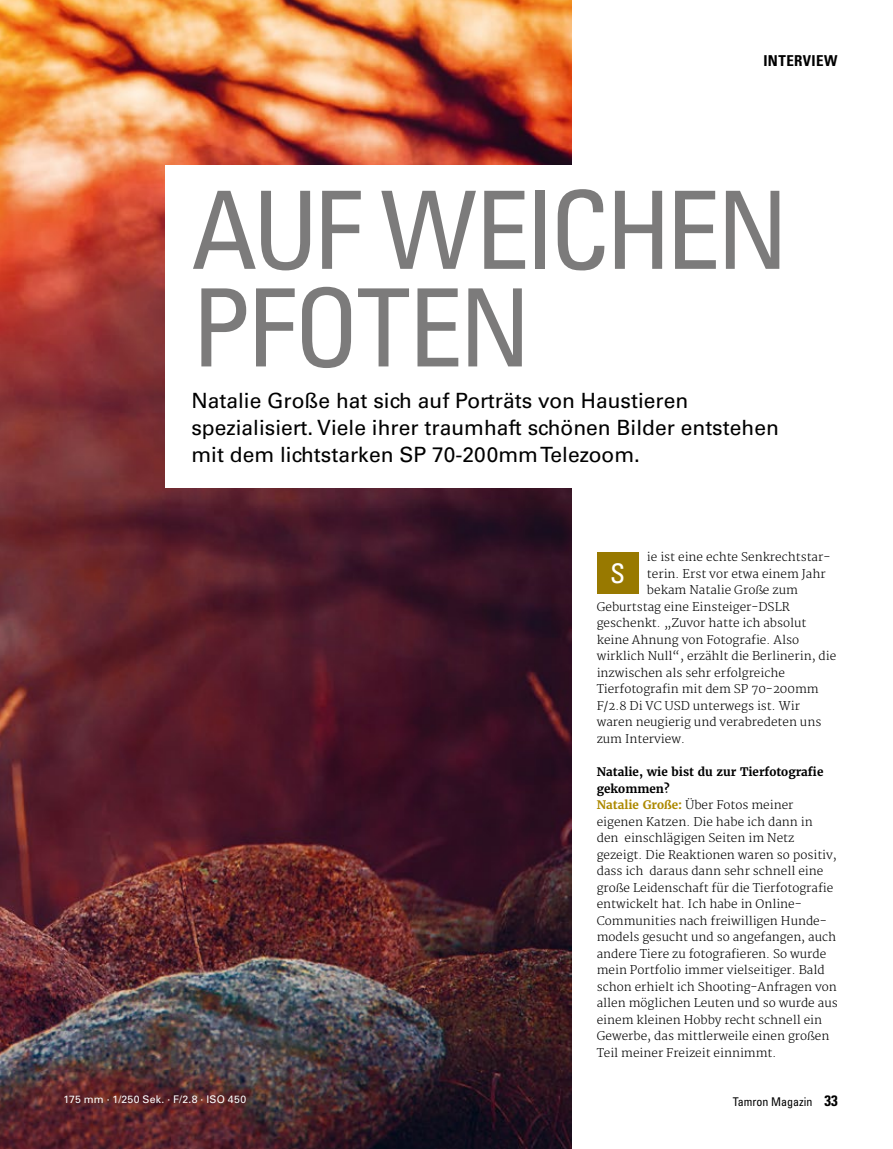
<style>
.page{position:relative;width:893px;height:1149px;background:#fff}
.page>*{position:absolute;margin:0;border:0;box-sizing:border-box;transform-origin:0 0}
.t1{font:condensed 108px/97.5px "Univers LT Std";letter-spacing:-.035em;color:#7c7b7b}
.t2{font:condensed 27px "Univers LT Std";color:#fff}
.t3{font:21px/27px "Univers LT Std";color:#000}
.t4{font:700 condensed 15px "Univers LT Std";color:#000}
.t5{font:condensed 12px "Univers LT Std";color:#000}
.t6{font:300 11.7px/16.5px "Merriweather";color:#000}
.t7{font:10.5px "Univers LT Std";letter-spacing:.025em;color:#fff}
.s1{font-weight:700}
.s2{font-weight:700;color:#ad8900}
.s3{font-weight:700;font-size:15px}
</style>
<div class="page">
<img style="left:0;top:0;width:571px;height:1148px">
<div style="left:166px;top:165px;width:727px;height:323px;background:#fff"></div>
<div style="left:597px;top:552px;width:41px;height:42px;background:#987900"></div>
<div style="left:57px;top:1085px;width:197px;height:26px;background:#000;opacity:.5"></div>
<p class="t4" style="left:764px;top:52px;width:14px">INTERVIEW</p>
<h1 class="t1" style="left:191px;top:180px;width:599px">AUF WEICHEN<br>PFOTEN</h1>
<h3 class="t3" style="left:191px;top:387px;width:589px">Natalie Große hat sich auf Porträts von Haustieren spezialisiert. Viele ihrer traumhaft schönen Bilder entstehen mit dem lichtstarken SP 70-200mm Telezoom.</h3>
<p class="t7" style="left:64px;top:1092px;width:184px">175 mm · 1/250 Sek. · F/2.8 · ISO 450</p>
<p class="t6" style="left:647px;top:549px;width:185px">ie ist eine echte Senkrechtstar-</p>
<p class="t6" style="left:647px;top:565px;width:180px">terin. Erst vor etwa einem Jahr</p>
<p class="t6" style="left:647px;top:582px;width:152px">bekam Natalie Große zum</p>
<p class="t6" style="left:597px;top:598px;width:195px">Geburtstag eine Einsteiger-DSLR</p>
<p class="t6" style="left:597px;top:615px;width:211px">geschenkt. „Zuvor hatte ich absolut</p>
<p class="t6" style="left:597px;top:631px;width:204px">keine Ahnung von Fotografie. Also</p>
<p class="t6" style="left:597px;top:648px;width:241px">wirklich Null“, erzählt die Berlinerin, die</p>
<p class="t6" style="left:597px;top:664px;width:190px">inzwischen als sehr erfolgreiche</p>
<p class="t6" style="left:597px;top:681px;width:224px">Tierfotografin mit dem SP 70-200mm</p>
<p class="t6" style="left:597px;top:697px;width:205px">F/2.8 Di VC USD unterwegs ist. Wir</p>
<p class="t6" style="left:597px;top:714px;width:226px">waren neugierig und verabredeten uns</p>
<p class="t6" style="left:597px;top:730px;width:90px">zum Interview.</p>
<p class="t6" style="left:597px;top:763px;width:242px"><span class="s1">Natalie, wie bist du zur Tierfotografie gekommen?<br></span><span class="s2">Natalie Große:</span> Über Fotos meiner eigenen Katzen. Die habe ich dann in<br>den einschlägigen Seiten im Netz gezeigt. Die Reaktionen waren so positiv, dass ich daraus dann sehr schnell eine große Leidenschaft für die Tierfotografie entwickelt hat. Ich habe in Online-Communities nach freiwilligen Hunde&shy;models gesucht und so angefangen, auch andere Tiere zu fotografieren. So wurde mein Portfolio immer vielseitiger. Bald schon erhielt ich Shooting-Anfragen von allen möglichen Leuten und so wurde aus einem kleinen Hobby recht schnell ein Gewerbe, das mittlerweile einen großen Teil meiner Freizeit einnimmt.</p>
<h2 class="t2" style="left:610px;top:556px;width:17px">S</h2>
<p class="t5" style="left:733px;top:1094px;width:107px">Tamron Magazin <span class="s3">33</span></p>
</div>
